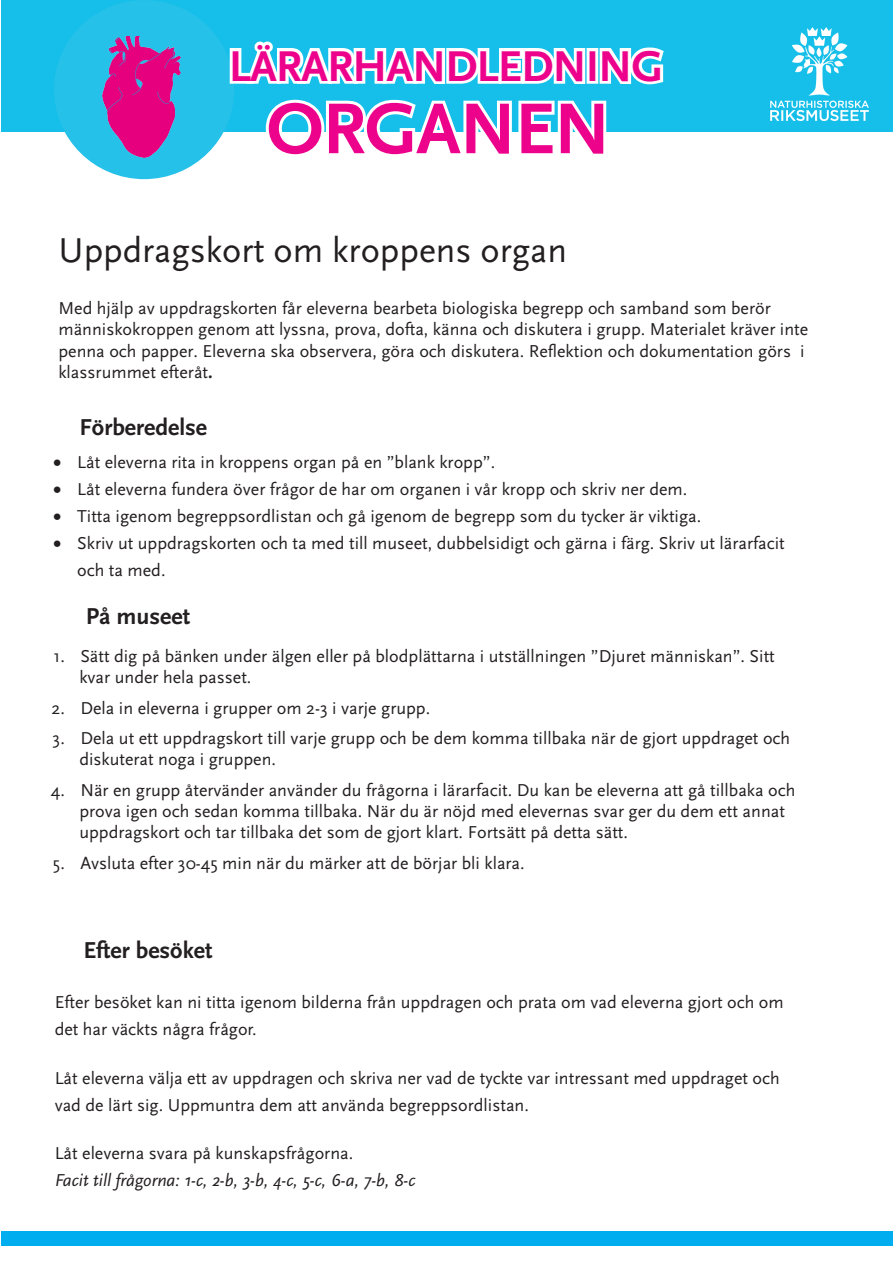
<style>
.page{position:relative;width:893px;height:1263px;background:#fff}
.page>*{position:absolute;margin:0;border:0;box-sizing:border-box;transform-origin:0 0}
.t1{font:700 75px "Scala Sans Pro";letter-spacing:-.02em;color:#ed028c}
.t2{font:700 45px "Scala Sans Pro";letter-spacing:-.02em;color:#ed028c}
.t3{font:36px "Scala Sans Pro";color:#231f20}
.t4{font:700 24px "Scala Sans Pro";color:#231f20}
.t5{font:18px/21.6px "Scala Sans Pro";color:#231f20}
.t6{font:italic 18px "Scala Sans Pro";color:#231f20}
.s1{font-weight:700}
</style>
<div class="page">
<div style="left:1px;top:1231px;width:892px;height:14px;background:#00aeef"></div>
<div style="left:1px;top:0;width:892px;height:131px;background:#15bfe9"></div>
<div style="left:54px;top:0;width:180px;height:179px;background:#25c1e9;border-radius:50%"></div>
<img style="left:103px;top:36px;width:78px;height:121px">
<svg style="left:227px;top:41px;width:440px;height:91px"></svg>
<img style="left:771px;top:27px;width:97px;height:93px">
<h2 class="t2" style="left:229px;top:39px;width:436px">LÄRARHANDLEDNING</h2>
<h1 class="t1" style="left:266px;top:84px;width:346px">ORGANEN</h1>
<p class="t3" style="left:58px;top:229px;width:510px">Uppdragskort om kroppens organ</p>
<p class="t5" style="left:58px;top:297px;width:751px">Med hjälp av uppdragskorten får eleverna bearbeta biologiska begrepp och samband som berör människokroppen genom att lyssna, prova, dofta, känna och diskutera i grupp. Materialet kräver inte penna och papper. Eleverna ska observera, göra och diskutera. Reflektion och dokumentation görs i klassrummet efteråt<span class="s1">.</span></p>
<p class="t4" style="left:79px;top:412px;width:129px">Förberedelse</p>
<p class="t5" style="left:53px;top:451px;width:443px">• Låt eleverna rita in kroppens organ på en ”blank kropp”.</p>
<p class="t5" style="left:53px;top:478px;width:636px">• Låt eleverna fundera över frågor de har om organen i vår kropp och skriv ner dem.</p>
<p class="t5" style="left:53px;top:505px;width:649px">• Titta igenom begreppsordlistan och gå igenom de begrepp som du tycker är viktiga.</p>
<p class="t5" style="left:77px;top:530px;width:709px;line-height:26.8px;text-indent:-24px">• Skriv ut uppdragskorten och ta med till museet, dubbelsidigt och gärna i färg. Skriv ut lärarfacit och ta med.</p>
<h3 class="t4" style="left:86px;top:602px;width:106px">På museet</h3>
<p class="t5" style="left:79px;top:645px;width:697px;text-indent:-26px">1. Sätt dig på bänken under älgen eller på blodplättarna i utställningen ”Djuret människan”. Sitt kvar under hela passet.</p>
<p class="t5" style="left:51px;top:697px;width:380px">2. Dela in eleverna i grupper om 2-3 i varje grupp.</p>
<p class="t5" style="left:79px;top:727px;width:712px;text-indent:-27px">3. Dela ut ett uppdragskort till varje grupp och be dem komma tillbaka när de gjort uppdraget och diskuterat noga i gruppen.</p>
<p class="t5" style="left:79px;top:779px;width:717px;text-indent:-29px">4. När en grupp återvänder använder du frågorna i lärarfacit. Du kan be eleverna att gå tillbaka och prova igen och sedan komma tillbaka. När du är nöjd med elevernas svar ger du dem ett annat uppdragskort och tar tillbaka det som de gjort klart. Fortsätt på detta sätt.</p>
<p class="t5" style="left:53px;top:852px;width:473px">5. Avsluta efter 30-45 min när du märker att de börjar bli klara.</p>
<h3 class="t4" style="left:83px;top:936px;width:131px">Efter besöket</h3>
<p class="t5" style="left:55px;top:989px;width:730px;line-height:27px">Efter besöket kan ni titta igenom bilderna från uppdragen och prata om vad eleverna gjort och om det har väckts några frågor.</p>
<p class="t5" style="left:55px;top:1064px;width:727px;line-height:27px">Låt eleverna välja ett av uppdragen och skriva ner vad de tyckte var intressant med uppdraget och vad de lärt sig. Uppmuntra dem att använda begreppsordlistan.</p>
<p class="t5" style="left:55px;top:1142px;width:300px">Låt eleverna svara på kunskapsfrågorna.</p>
<p class="t6" style="left:55px;top:1169px;width:362px">Facit till frågorna: 1-c, 2-b, 3-b, 4-c, 5-c, 6-a, 7-b, 8-c</p>
</div>
